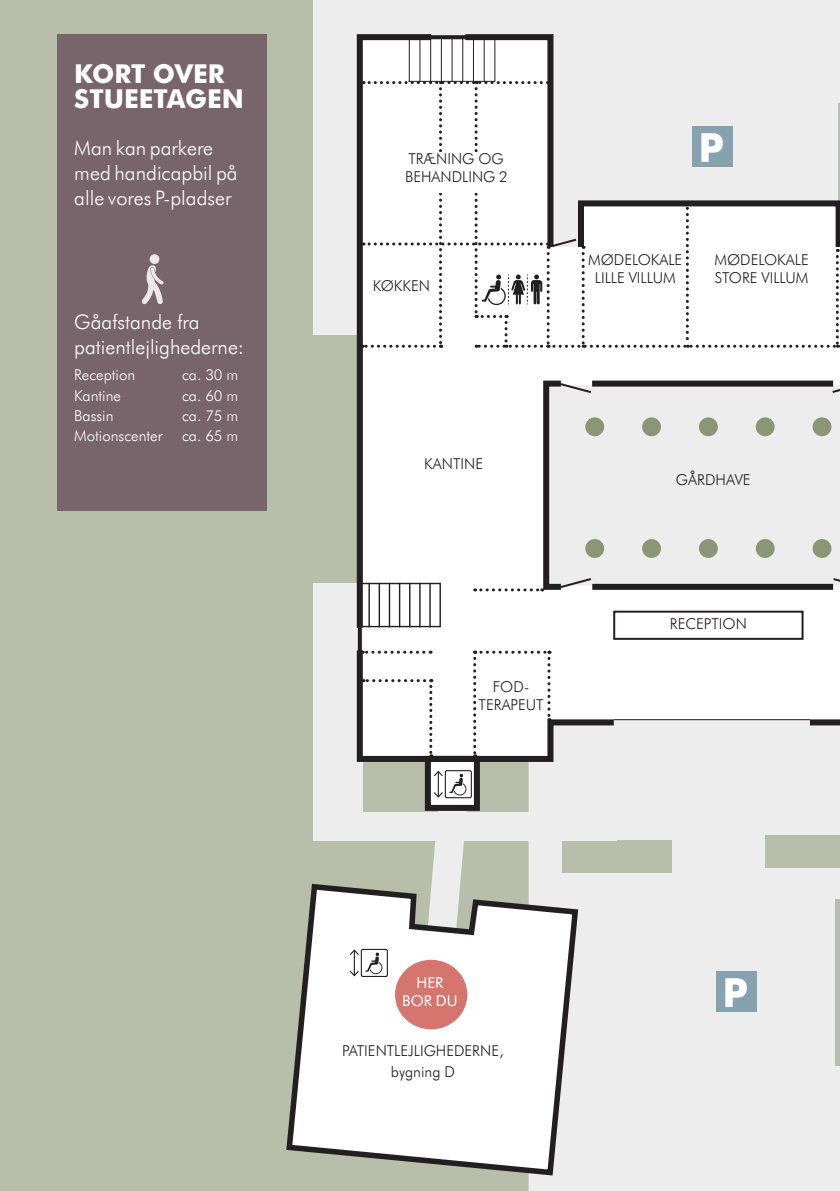
<style>
.page{position:relative;width:840px;height:1191px;background:#fff}
.page>*{position:absolute;margin:0;border:0;box-sizing:border-box;transform-origin:0 0}
.t1{font:800 40px "Futura BT";color:#fff}
.Brødtekst{font:800 26px/25px "Futura BT";color:#fff}
.Brødtekst-2{font:300 20px/25px "Futura BT";color:#fff}
.Kort{font:300 15px "Futura BT";color:#231f20}
.Lille_brød_tabulator{font:300 15px "Futura BT";color:#fff}
.Kort-2{font:15px "Futura BT";color:#fff}
.Brød_i_tabel{font:300 15px "Futura BT";color:#231f20}
</style>
<div class="page">
<div style="left:0;top:0;width:839px;height:1191px;background:#ecedec"></div>
<div style="left:0;top:0;width:528px;height:1191px;background:#b7bea9"></div>
<div style="left:313px;top:583px;width:49px;height:257px;background:#ecedec"></div>
<div style="left:313px;top:0;width:86px;height:334px;background:#ecedec"></div>
<div style="left:57px;top:34px;width:210px;height:476px;background:#78656b"></div>
<div style="left:149px;top:254px;width:10px;height:10px;background:#ebe8e9;border-radius:50%"></div>
<svg style="left:141px;top:265px;width:23px;height:39px"></svg>
<div style="left:561px;top:840px;width:110px;height:33px;background:#b7bea9"></div>
<hr style="left:835px;top:899px;width:4px;height:166px;background:#b7bea9">
<svg style="left:283px;top:880px;width:293px;height:298px"></svg>
<svg style="left:362px;top:40px;width:212px;height:604px;fill:#fff"></svg>
<svg style="left:459px;top:31px;width:107px;height:562px"></svg>
<svg style="left:365px;top:952px;width:17px;height:22px"></svg>
<div style="left:360px;top:949px;width:27px;height:28px;border:1px solid #231f20;border-radius:2px"></div>
<hr style="left:353px;top:950px;width:2px;height:25px;background:#231f20">
<svg style="left:349px;top:949px;width:9px;height:6px"></svg>
<svg style="left:349px;top:970px;width:9px;height:6px"></svg>
<div style="left:395px;top:959px;width:72px;height:70px;background:#d4766d;border-radius:50%"></div>
<svg style="left:474px;top:588px;width:68px;height:3px"></svg>
<hr style="left:439px;top:583px;width:1px;height:44px;background:#231f20">
<hr style="left:362px;top:583px;width:78px;height:1px;background:#231f20">
<hr style="left:362px;top:626px;width:78px;height:1px;background:#231f20">
<hr style="left:494px;top:35px;width:1px;height:47px;background:#231f20">
<hr style="left:483px;top:35px;width:1px;height:47px;background:#231f20">
<hr style="left:472px;top:35px;width:1px;height:47px;background:#231f20">
<hr style="left:462px;top:37px;width:1px;height:45px;background:#231f20">
<hr style="left:451px;top:37px;width:1px;height:45px;background:#231f20">
<hr style="left:440px;top:37px;width:1px;height:45px;background:#231f20">
<hr style="left:408px;top:35px;width:87px;height:4px;background:#231f20">
<div style="left:716px;top:971px;width:40px;height:41px;background:#87a2af"></div>
<svg style="left:437px;top:81px;width:403px;height:267px"></svg>
<svg style="left:558px;top:576px;width:16px;height:13px"></svg>
<svg style="left:574px;top:197px;width:265px;height:673px"></svg>
<svg style="left:558px;top:381px;width:35px;height:13px"></svg>
<div style="left:591px;top:380px;width:241px;height:6px;background:#231f20"></div>
<svg style="left:829px;top:381px;width:10px;height:13px"></svg>
<svg style="left:830px;top:576px;width:9px;height:13px"></svg>
<div style="left:592px;top:584px;width:240px;height:6px;background:#231f20"></div>
<svg style="left:357px;top:634px;width:4px;height:10px"></svg>
<svg style="left:353px;top:644px;width:266px;height:296px"></svg>
<svg style="left:353px;top:31px;width:84px;height:603px"></svg>
<p class="Brødtekst" style="left:74px;top:60px;width:171px">KORT OVER<br>STUEETAGEN</p>
<p class="Brødtekst-2" style="left:74px;top:135px;width:165px">Man kan parkere med handicapbil på alle vores P-pladser</p>
<p class="Brødtekst-2" style="left:74px;top:309px;width:171px">Gåafstande fra patientlejlighederne:</p>
<p class="Lille_brød_tabulator" style="left:74px;top:365px;width:62px">Reception</p>
<p class="Lille_brød_tabulator" style="left:182px;top:365px;width:58px">ca. 30 m</p>
<p class="Lille_brød_tabulator" style="left:74px;top:385px;width:48px">Kantine</p>
<p class="Lille_brød_tabulator" style="left:182px;top:385px;width:58px">ca. 60 m</p>
<p class="Lille_brød_tabulator" style="left:74px;top:406px;width:41px">Bassin</p>
<p class="Lille_brød_tabulator" style="left:182px;top:406px;width:58px">ca. 75 m</p>
<p class="Lille_brød_tabulator" style="left:74px;top:426px;width:90px">Motionscenter</p>
<p class="Lille_brød_tabulator" style="left:182px;top:426px;width:58px">ca. 65 m</p>
<p class="Kort" style="left:408px;top:149px;width:97px">TRÆNING OG</p>
<p class="Kort" style="left:405px;top:167px;width:103px">BEHANDLING 2</p>
<p class="Kort" style="left:372px;top:276px;width:59px">KØKKEN</p>
<p class="t1" style="left:698px;top:123px;width:27px">P</p>
<p class="Kort" style="left:588px;top:250px;width:96px">MØDELOKALE</p>
<p class="Kort" style="left:594px;top:268px;width:82px">LILLE VILLUM</p>
<p class="Kort" style="left:714px;top:250px;width:96px">MØDELOKALE</p>
<p class="Kort" style="left:714px;top:268px;width:95px">STORE VILLUM</p>
<p class="Kort" style="left:424px;top:454px;width:60px">KANTINE</p>
<p class="Kort" style="left:492px;top:677px;width:38px">FOD-</p>
<p class="Kort" style="left:478px;top:695px;width:67px">TERAPEUT</p>
<p class="Kort" style="left:675px;top:470px;width:76px">GÅRDHAVE</p>
<p class="Kort" style="left:669px;top:614px;width:78px">RECEPTION</p>
<p class="Kort-2" style="left:416px;top:973px;width:28px">HER</p>
<p class="Kort-2" style="left:402px;top:991px;width:57px">BOR DU</p>
<p class="Kort" style="left:342px;top:1041px;width:163px">PATIENTLEJLIGHEDERNE,</p>
<p class="Brød_i_tabel" style="left:391px;top:1061px;width:65px">bygning D</p>
<p class="t1" style="left:722px;top:967px;width:27px">P</p>
</div>
